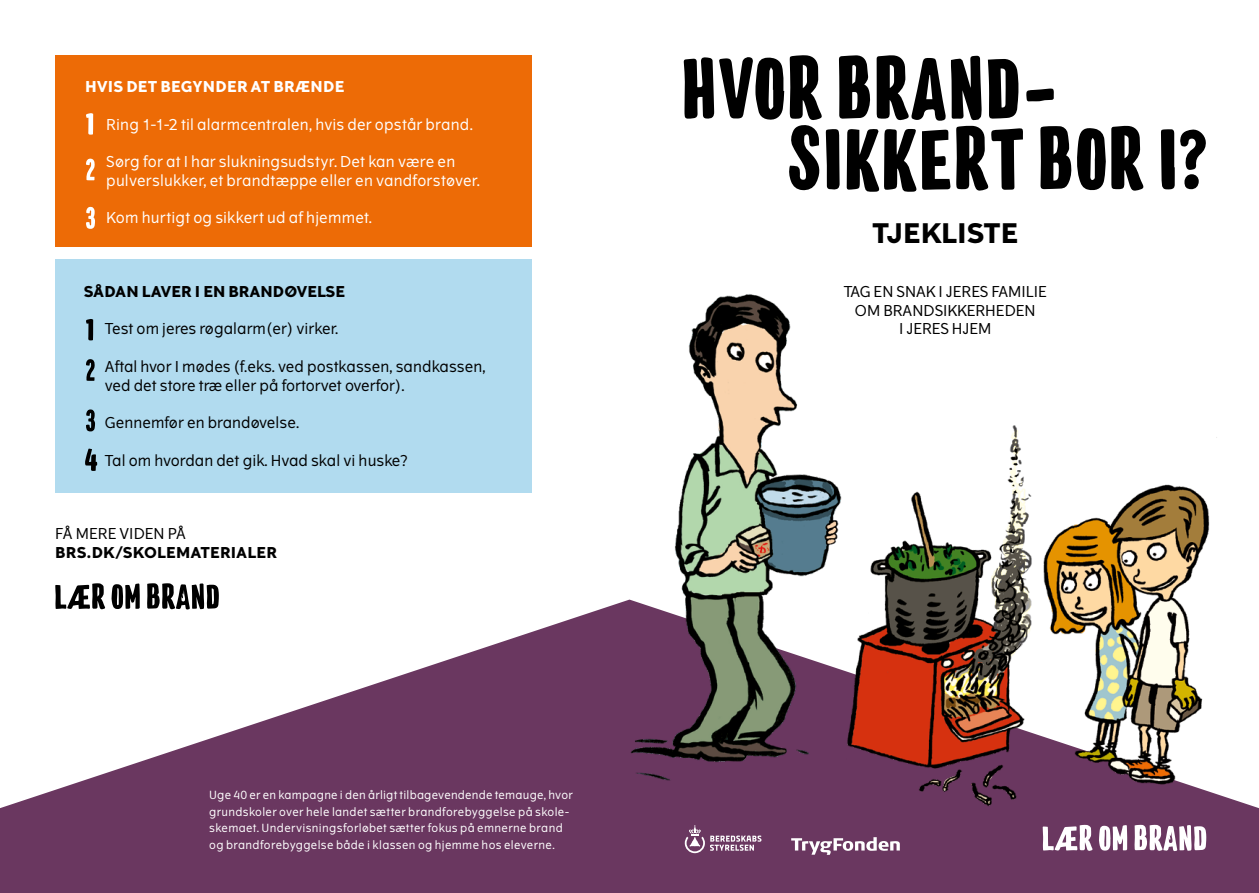
<style>
.page{position:relative;width:1259px;height:893px;background:#fff}
.page>*{position:absolute;margin:0;border:0;box-sizing:border-box;transform-origin:0 0}
.t1{font:700 27px "The Wave";letter-spacing:.005em;color:#000}
.t2{font:15px/18.8px "The Wave";letter-spacing:.005em;color:#000;text-align:center}
.t3{font:15px/18.8px "The Wave";letter-spacing:.01em;color:#fff}
.t4{font:700 15px "The Wave";letter-spacing:.005em;color:#000}
.t5{font:700 15px "The Wave";letter-spacing:.01em;color:#fff}
.t6{font:11.25px/16.5px "The Wave";letter-spacing:.03em;color:#fff}
</style>
<div class="page">
<svg style="left:0;top:600px;width:1259px;height:293px;fill:#6a3760"></svg>
<img style="left:629px;top:294px;width:215px;height:599px">
<div style="left:55px;top:55px;width:476px;height:192px;background:#ed6b06"></div>
<div style="left:55px;top:259px;width:476px;height:234px;background:#b1dbef"></div>
<div style="left:1184px;top:174px;width:14px;height:15px;background:#000;border-radius:50%"></div>
<svg style="left:1111px;top:126px;width:33px;height:65px"></svg>
<svg style="left:1161px;top:129px;width:13px;height:61px"></svg>
<svg style="left:1180px;top:129px;width:26px;height:41px"></svg>
<svg style="left:683px;top:55px;width:422px;height:137px"></svg>
<svg style="left:791px;top:837px;width:109px;height:18px"></svg>
<svg style="left:685px;top:825px;width:76px;height:28px;background:#8b6383"></svg>
<svg style="left:86px;top:113px;width:7px;height:22px"></svg>
<svg style="left:86px;top:158px;width:9px;height:22px"></svg>
<svg style="left:86px;top:207px;width:9px;height:22px"></svg>
<svg style="left:86px;top:319px;width:7px;height:22px"></svg>
<svg style="left:86px;top:359px;width:9px;height:22px"></svg>
<svg style="left:86px;top:409px;width:9px;height:22px"></svg>
<svg style="left:85px;top:449px;width:12px;height:22px"></svg>
<svg style="left:55px;top:583px;width:50px;height:26px"></svg>
<svg style="left:111px;top:583px;width:29px;height:26px"></svg>
<svg style="left:147px;top:583px;width:72px;height:26px"></svg>
<svg style="left:1042px;top:825px;width:50px;height:26px"></svg>
<svg style="left:1099px;top:825px;width:28px;height:26px"></svg>
<svg style="left:1134px;top:825px;width:72px;height:26px"></svg>
<img style="left:840px;top:413px;width:382px;height:402px">
<p class="t5" style="left:85px;top:77px;width:261px">HVIS DET BEGYNDER AT BRÆNDE</p>
<p class="t3" style="left:106px;top:115px;width:368px">Ring 1-1-2 til alarmcentralen, hvis der opstår brand.</p>
<p class="t3" style="left:106px;top:152px;width:375px">Sørg for at I har slukningsudstyr. Det kan være en pulverslukker, et brandtæppe eller en vandforstøver.</p>
<p class="t3" style="left:106px;top:208px;width:267px">Kom hurtigt og sikkert ud af hjemmet.</p>
<p class="t4" style="left:84px;top:282px;width:263px">SÅDAN LAVER I EN BRANDØVELSE</p>
<p class="t2" style="left:105px;top:319px;width:235px">Test om jeres røgalarm(er) virker.</p>
<p class="t2" style="left:105px;top:357px;width:382px;text-align:left">Aftal hvor I mødes (f.eks. ved postkassen, sandkassen, ved det store træ eller på fortorvet overfor).</p>
<p class="t2" style="left:105px;top:413px;width:196px">Gennemfør en brandøvelse.</p>
<p class="t2" style="left:105px;top:451px;width:305px">Tal om hvordan det gik. Hvad skal vi huske?</p>
<p class="t2" style="left:55px;top:524px;width:132px">FÅ MERE VIDEN PÅ</p>
<p class="t4" style="left:55px;top:543px;width:223px">BRS.DK/SKOLEMATERIALER</p>
<p class="t6" style="left:209px;top:787px;width:365px">Uge 40 er en kampagne i den årligt tilbagevendende temauge, hvor grundskoler over hele landet sætter brandforebyggelse på skole&shy;skemaet. Undervisningsforløbet sætter fokus på emnerne brand og brandforebyggelse både i klassen og hjemme hos eleverne.</p>
<h1 class="t1" style="left:872px;top:215px;width:147px">TJEKLISTE</h1>
<p class="t2" style="left:843px;top:282px;width:205px">TAG EN SNAK I JERES FAMILIE<br>OM BRANDSIKKERHEDEN<br>I JERES HJEM</p>
</div>
